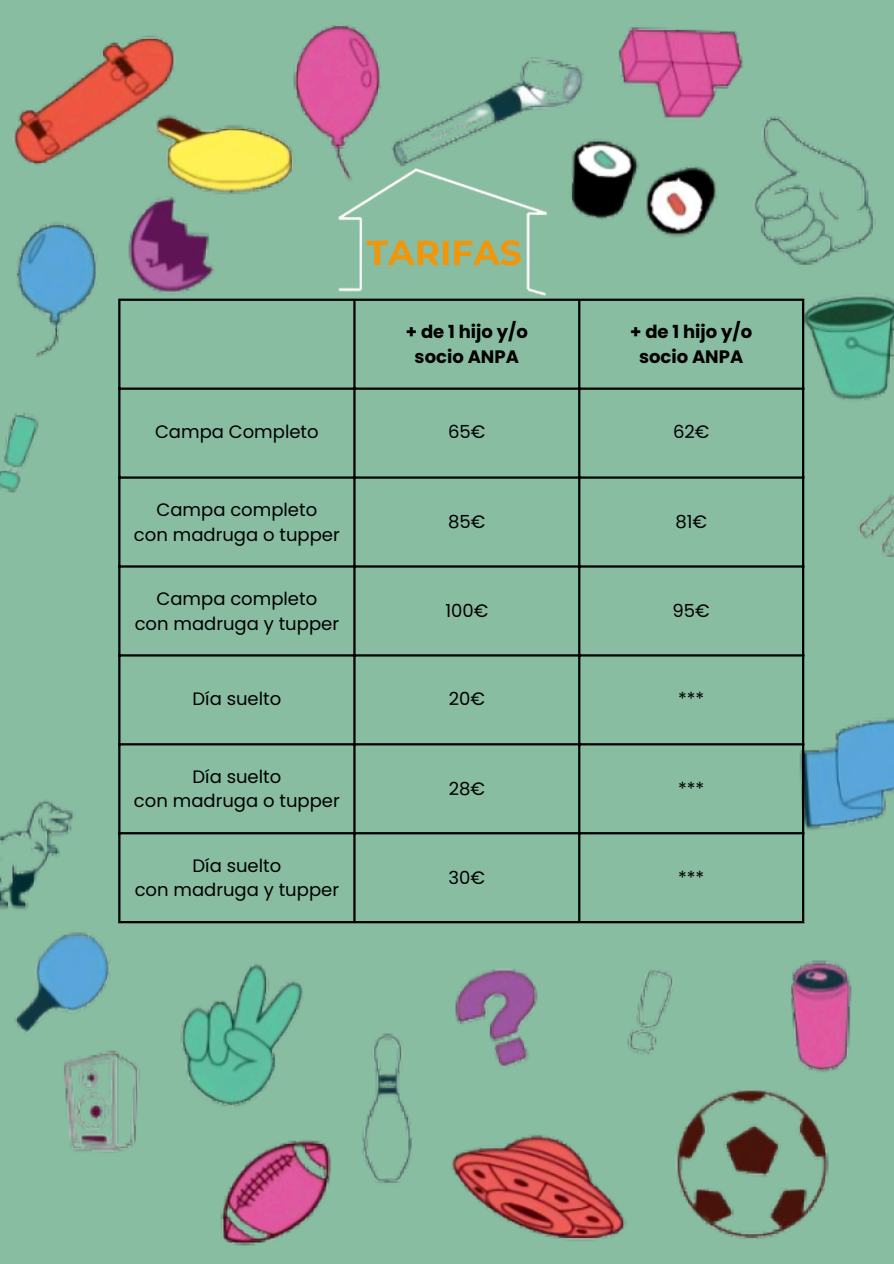
<style>
.page{position:relative;width:894px;height:1264px;background:#fff}
.page>*{position:absolute;margin:0;border:0;box-sizing:border-box;transform-origin:0 0}
.t1{font:700 34.5px "Montserrat";color:#f0960c}
.t2{font:18px "Poppins";color:#000}
.t3{font:700 18px "Poppins";color:#000}
</style>
<div class="page">
<img style="left:0;top:0;width:893px;height:1263px">
<div style="left:330px;top:166px;width:234px;height:132px;background:#88bda2"></div>
<hr style="left:118px;top:301px;width:2px;height:620px;background:#000">
<hr style="left:353px;top:301px;width:2px;height:620px;background:#000">
<hr style="left:578px;top:301px;width:2px;height:620px;background:#000">
<hr style="left:801px;top:301px;width:3px;height:620px;background:#000">
<hr style="left:118px;top:298px;width:686px;height:3px;background:#000">
<hr style="left:118px;top:387px;width:686px;height:3px;background:#000">
<hr style="left:118px;top:476px;width:686px;height:2px;background:#000">
<hr style="left:118px;top:565px;width:686px;height:2px;background:#000">
<hr style="left:118px;top:654px;width:686px;height:2px;background:#000">
<hr style="left:118px;top:743px;width:686px;height:2px;background:#000">
<hr style="left:118px;top:832px;width:686px;height:2px;background:#000">
<hr style="left:118px;top:921px;width:686px;height:2px;background:#000">
<p class="t1" style="left:367px;top:232px;width:156px">TARIFAS</p>
<p class="t3" style="left:406px;top:319px;width:123px">+ de 1 hijo y/o</p>
<h1 class="t3" style="left:414px;top:344px;width:106px">socio ANPA</h1>
<p class="t3" style="left:630px;top:319px;width:123px">+ de 1 hijo y/o</p>
<p class="t3" style="left:638px;top:344px;width:106px">socio ANPA</p>
<p class="t2" style="left:155px;top:419px;width:165px">Campa Completo</p>
<p class="t2" style="left:448px;top:419px;width:39px">65€</p>
<p class="t2" style="left:672px;top:419px;width:38px">62€</p>
<p class="t2" style="left:156px;top:497px;width:162px">Campa completo</p>
<p class="t2" style="left:134px;top:521px;width:207px">con madruga o tupper</p>
<p class="t2" style="left:156px;top:586px;width:162px">Campa completo</p>
<p class="t2" style="left:135px;top:610px;width:206px">con madruga y tupper</p>
<p class="t2" style="left:448px;top:509px;width:39px">85€</p>
<p class="t2" style="left:675px;top:509px;width:33px">81€</p>
<p class="t2" style="left:445px;top:598px;width:44px">100€</p>
<p class="t2" style="left:672px;top:598px;width:39px">95€</p>
<p class="t2" style="left:192px;top:686px;width:90px">Día suelto</p>
<p class="t2" style="left:448px;top:686px;width:38px">20€</p>
<p class="t2" style="left:678px;top:686px;width:28px">***</p>
<p class="t2" style="left:192px;top:763px;width:90px">Día suelto</p>
<p class="t2" style="left:134px;top:788px;width:207px">con madruga o tupper</p>
<p class="t2" style="left:192px;top:852px;width:90px">Día suelto</p>
<p class="t2" style="left:135px;top:877px;width:206px">con madruga y tupper</p>
<p class="t2" style="left:448px;top:776px;width:38px">28€</p>
<p class="t2" style="left:678px;top:776px;width:28px">***</p>
<p class="t2" style="left:448px;top:865px;width:38px">30€</p>
<p class="t2" style="left:678px;top:865px;width:28px">***</p>
</div>
